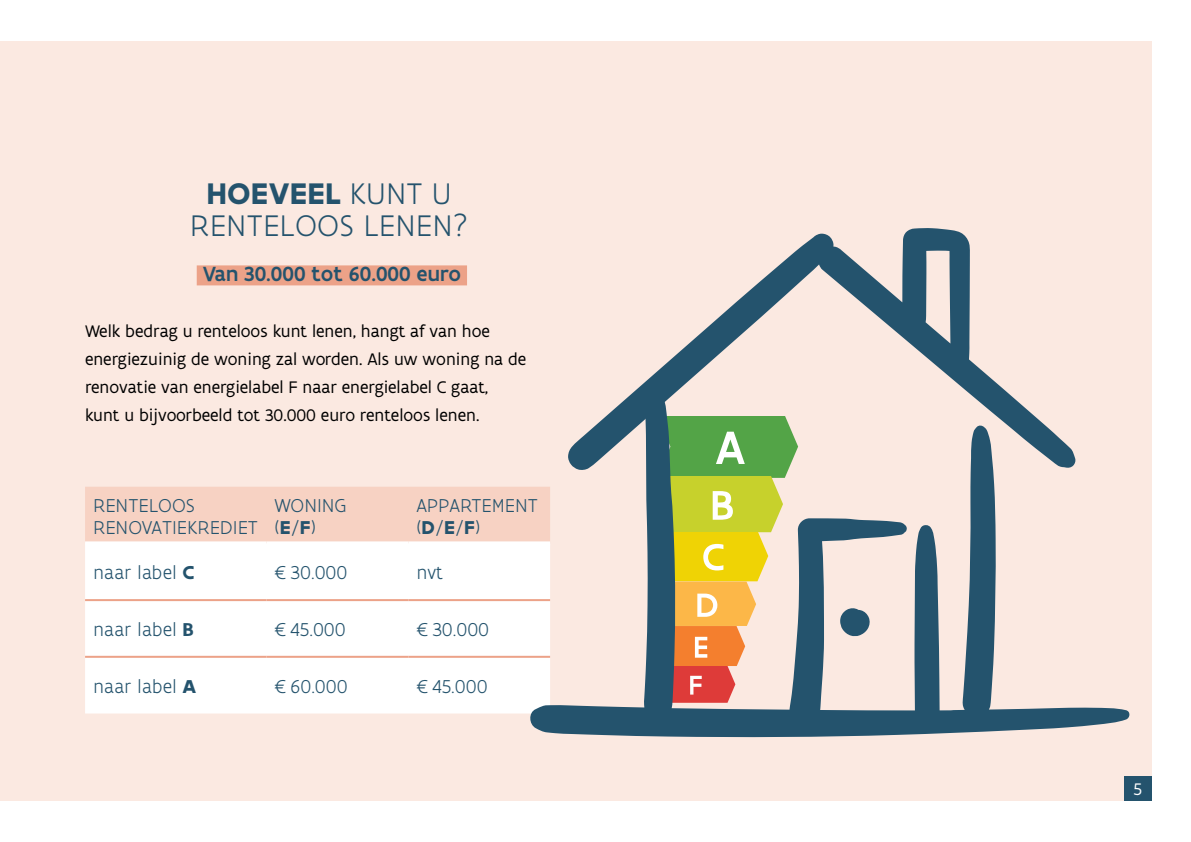
<style>
.page{position:relative;width:1191px;height:842px;background:#fff}
.page>*{position:absolute;margin:0;border:0;box-sizing:border-box;transform-origin:0 0}
.t1{font:300 32px/32px "Flanders Art Sans";letter-spacing:.005em;color:#24536d;text-align:center}
.t2{font:500 22px "Flanders Art Sans";color:#24536d}
.t3{font:300 20px/22px "Flanders Art Sans";color:#24536d}
.t4{font:18px/28px "Flanders Art Sans";color:#000}
.t5{font:18px "Flanders Art Sans";color:#fff}
.s1{font-weight:700}
</style>
<div class="page">
<div style="left:0;top:41px;width:1151px;height:760px;background:#fbe9e1"></div>
<div style="left:197px;top:265px;width:270px;height:20px;background:#eca288"></div>
<div style="left:85px;top:487px;width:443px;height:54px;background:#f7d2c3"></div>
<div style="left:85px;top:545px;width:443px;height:168px;background:#fff"></div>
<svg style="left:85px;top:542px;width:181px;height:3px"></svg>
<svg style="left:266px;top:542px;width:142px;height:3px"></svg>
<svg style="left:408px;top:542px;width:120px;height:3px"></svg>
<hr style="left:85px;top:599px;width:181px;height:2px;background:#eca288">
<hr style="left:266px;top:599px;width:142px;height:2px;background:#eca288">
<hr style="left:408px;top:599px;width:142px;height:2px;background:#eca288">
<hr style="left:85px;top:656px;width:181px;height:2px;background:#eca288">
<hr style="left:266px;top:656px;width:142px;height:2px;background:#eca288">
<hr style="left:408px;top:656px;width:142px;height:2px;background:#eca288">
<div style="left:1124px;top:776px;width:27px;height:25px;background:#24536d"></div>
<svg style="left:528px;top:470px;width:602px;height:267px"></svg>
<svg style="left:568px;top:228px;width:508px;height:242px"></svg>
<svg style="left:840px;top:608px;width:30px;height:28px"></svg>
<h1 class="t1" style="left:190px;top:177px;width:280px"><span class="s1">HOEVEEL</span> KUNT U<br>RENTELOOS LENEN?</h1>
<p class="t2" style="left:203px;top:260px;width:260px">Van 30.000 tot 60.000 euro</p>
<p class="t4" style="left:85px;top:317px;width:442px">Welk bedrag u renteloos kunt lenen, hangt af van hoe energiezuinig de woning zal worden. Als uw woning na de renovatie van energielabel F naar energielabel C gaat, kunt u bijvoorbeeld tot 30.000 euro renteloos lenen.</p>
<p class="t3" style="left:93px;top:494px;width:166px">RENTELOOS<br>RENOVATIEKREDIET</p>
<p class="t3" style="left:274px;top:494px;width:74px">WONING (<span class="s1">E</span>/<span class="s1">F</span>)</p>
<p class="t3" style="left:416px;top:494px;width:123px">APPARTEMENT (<span class="s1">D</span>/<span class="s1">E</span>/<span class="s1">F</span>)</p>
<p class="t3" style="left:93px;top:562px;width:103px">naar label <span class="s1">C</span></p>
<p class="t3" style="left:274px;top:562px;width:74px">€30.000</p>
<p class="t3" style="left:416px;top:562px;width:28px">nvt</p>
<p class="t3" style="left:93px;top:618px;width:102px">naar label <span class="s1">B</span></p>
<p class="t3" style="left:274px;top:618px;width:73px">€45.000</p>
<p class="t3" style="left:416px;top:618px;width:74px">€30.000</p>
<p class="t3" style="left:93px;top:675px;width:105px">naar label <span class="s1">A</span></p>
<p class="t3" style="left:274px;top:675px;width:75px">€60.000</p>
<p class="t3" style="left:416px;top:675px;width:73px">€45.000</p>
<p class="t5" style="left:1133px;top:778px;width:10px">5</p>
</div>
